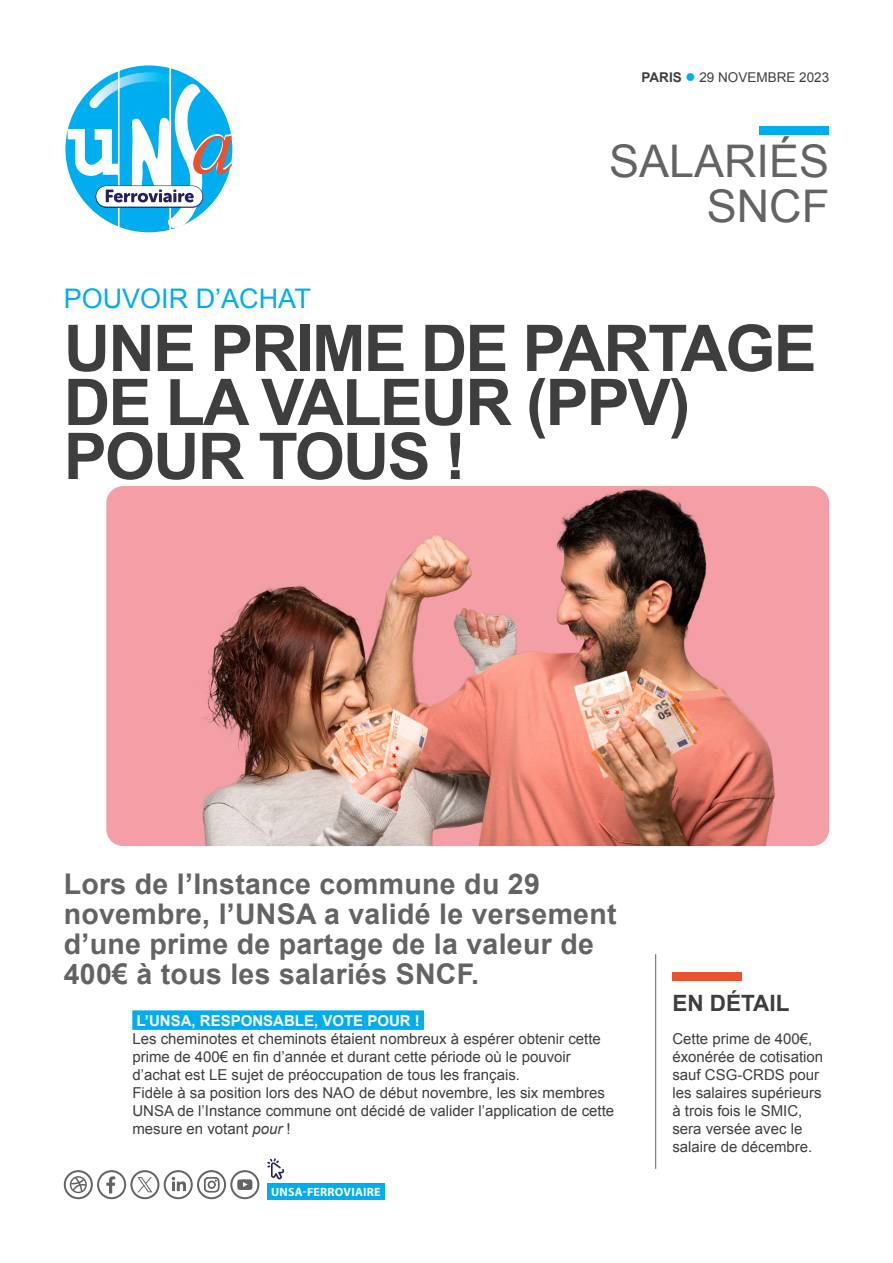
<style>
.page{position:relative;width:893px;height:1263px;background:#fff}
.page>*{position:absolute;margin:0;border:0;box-sizing:border-box;transform-origin:0 0}
.TITRE_PRINCIPAL{font:700 64.5px/54px "Arial";letter-spacing:-.03em;color:#3e3e3f}
.TÊTIÈRE{font:45px "Arial";color:#636366}
.CHAPÔ{font:700 28.5px/30px "Arial";letter-spacing:.01em;color:#636366}
.SURTITRE{font:27px "Arial";color:#00aeef}
.TITRE_CHIFFRE{font:700 22.5px "Arial";color:#3e3e3f}
.TEXTE_BASE{font:15px/18px "Arial";color:#3e3e3f}
.INTERTITRE{font:700 15px "Arial";color:#fff}
.DATE{font:13.5px "Arial";color:#3e3e3f}
.t1{font:700 12px "Myriad Pro";letter-spacing:.02em;color:#fff}
.s1{font-weight:700}
.s2{color:#00aeef}
.s3{font-style:italic}
</style>
<div class="page">
<div style="left:267px;top:1183px;width:118px;height:16px;background:#00aeef"></div>
<svg style="left:267px;top:1158px;width:17px;height:22px"></svg>
<svg style="left:65px;top:65px;width:168px;height:168px"></svg>
<div style="left:672px;top:972px;width:70px;height:8px;background:#ec512f"></div>
<hr style="left:655px;top:954px;width:1px;height:215px;background:#636366">
<svg style="left:64px;top:1170px;width:195px;height:29px"></svg>
<div style="left:759px;top:126px;width:70px;height:8px;background:#00aeef"></div>
<img style="left:106px;top:486px;width:723px;height:360px">
<div style="left:132px;top:1010px;width:292px;height:20px;background:#00aeef"></div>
<p class="DATE" style="left:641px;top:69px;width:189px"><span class="s1">PARIS</span> <span class="s2">●</span> 29 NOVEMBRE 2023</p>
<p class="TÊTIÈRE" style="left:609px;top:131px;width:222px">SALARIÉS</p>
<p class="TÊTIÈRE" style="left:707px;top:176px;width:124px">SNCF</p>
<p class="SURTITRE" style="left:64px;top:280px;width:249px">POUVOIR D’ACHAT</p>
<p class="TITRE_PRINCIPAL" style="left:64px;top:324px;width:754px">UNE PRIME DE PARTAGE<br>DE LA VALEUR (PPV)<br>POUR TOUS !</p>
<p class="CHAPÔ" style="left:64px;top:870px;width:554px">Lors de l’Instance commune du 29 novembre, l’UNSA a validé le versement d’une prime de partage de la valeur de 400€ à tous les salariés SNCF.</p>
<p class="INTERTITRE" style="left:137px;top:1011px;width:285px">L’UNSA, RESPONSABLE, VOTE POUR !</p>
<p class="TEXTE_BASE" style="left:132px;top:1030px;width:470px">Les cheminotes et cheminots étaient nombreux à espérer obtenir cette prime de 400€ en fin d’année et durant cette période où le pouvoir d’achat est LE sujet de préoccupation de tous les français.</p>
<p class="TEXTE_BASE" style="left:132px;top:1084px;width:483px">Fidèle à sa position lors des NAO de début novembre, les six membres<br>UNSA de l’Instance commune ont décidé de valider l’application de cette mesure en votant <span class="s3">pour</span> !</p>
<p class="t1" style="left:271px;top:1184px;width:111px">UNSA-FERROVIAIRE</p>
<p class="TITRE_CHIFFRE" style="left:672px;top:988px;width:119px">EN DÉTAIL</p>
<p class="TEXTE_BASE" style="left:672px;top:1030px;width:152px">Cette prime de 400€, éxonérée de cotisation sauf CSG-CRDS pour les salaires supérieurs à trois fois le SMIC, sera versée avec le salaire de décembre.</p>
</div>
